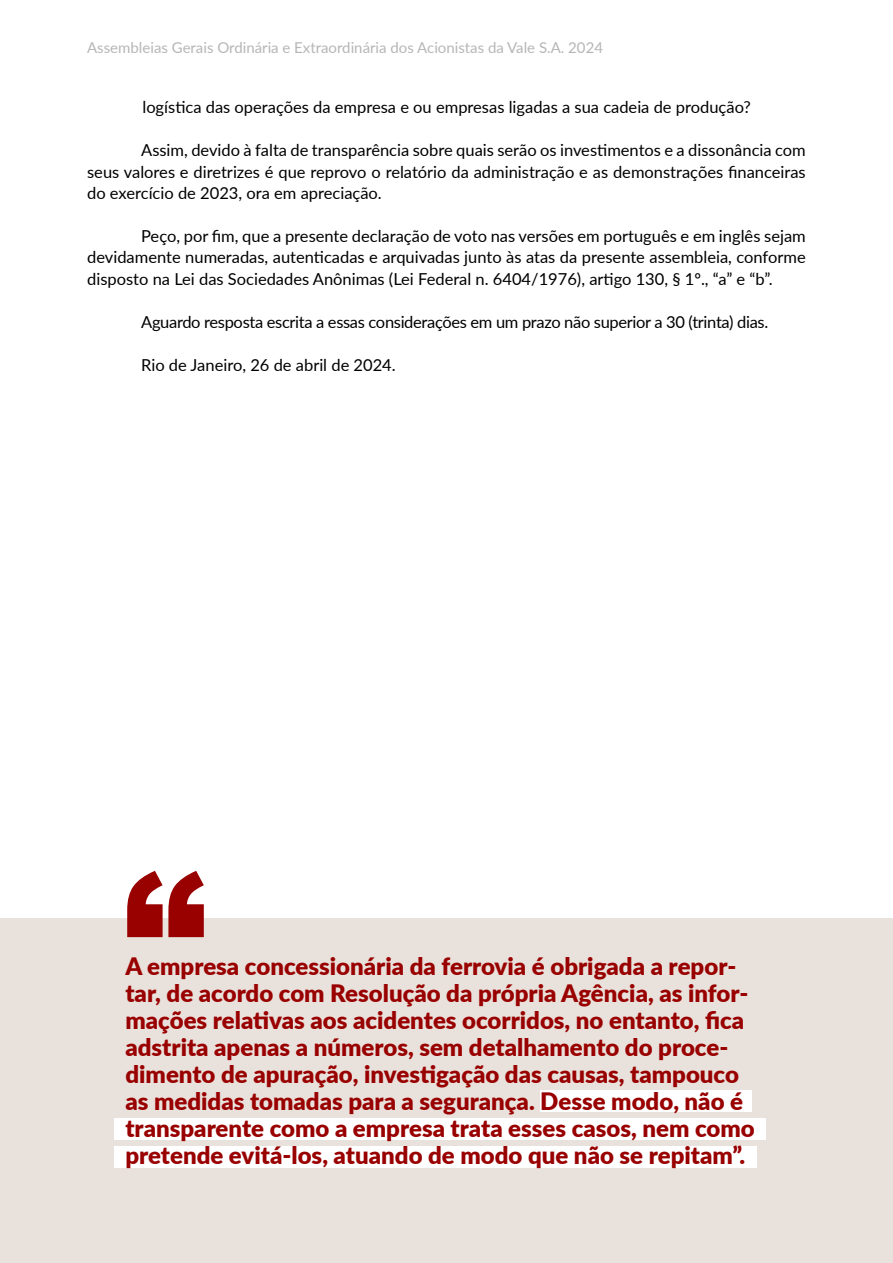
<style>
.page{position:relative;width:893px;height:1263px;background:#fff}
.page>*{position:absolute;margin:0;border:0;box-sizing:border-box;transform-origin:0 0}
.t1{font:900 166.5px "Arial";color:#900}
.t2{font:900 24px/27px "Lato";color:#900}
.t3{font:16.5px/21.5px "Lato";color:#000;text-align:justify}
.t4{font:16.5px "Lato";letter-spacing:-.02em;color:#000}
.t5{font:15px "Lato";color:#b6b6b6}
</style>
<div class="page">
<div style="left:0;top:918px;width:893px;height:345px;background:#e9e1db"></div>
<div style="left:540px;top:1091px;width:211px;height:21px;background:#fff"></div>
<div style="left:114px;top:1118px;width:651px;height:22px;background:#fff"></div>
<div style="left:114px;top:1146px;width:642px;height:21px;background:#fff"></div>
<p class="t5" style="left:87px;top:36px;width:517px">Assembleias Gerais Ordinária e Extraordinária dos Acionistas da Vale S.A. 2024</p>
<p class="t3" style="left:142px;top:96px;width:610px">logística das operações da empresa e ou empresas ligadas a sua cadeia de produção?</p>
<p class="t3" style="left:87px;top:139px;width:720px;text-indent:54px">Assim, devido à falta de transparência sobre quais serão os investimentos e a dissonância com seus valores e diretrizes é que reprovo o relatório da administração e as demonstrações financeiras do exercício de 2023, ora em apreciação.</p>
<p class="t3" style="left:87px;top:224px;width:720px;text-indent:54px">Peço, por fim, que a presente declaração de voto nas versões em português e em inglês sejam devidamente numeradas, autenticadas e arquivadas junto às atas da presente assembleia, conforme disposto na Lei das Sociedades Anônimas (Lei Federal n. 6404/1976), artigo 130, § 1º., “a” e “b”.</p>
<p class="t4" style="left:141px;top:310px;width:629px">Aguardo resposta escrita a essas considerações em um prazo não superior a 30 (trinta) dias.</p>
<p class="t3" style="left:141px;top:353px;width:256px">Rio de Janeiro, 26 de abril de 2024.</p>
<p class="t1" style="left:123px;top:812px;width:85px">“</p>
<p class="t2" style="left:125px;top:952px;width:631px">A empresa concessionária da ferrovia é obrigada a repor&shy;tar, de acordo com Resolução da própria Agência, as infor&shy;mações relativas aos acidentes ocorridos, no entanto, fica adstrita apenas a números, sem detalhamento do proce&shy;dimento de apuração, investigação das causas, tampouco as medidas tomadas para a segurança. Desse modo, não é transparente como a empresa trata esses casos, nem como pretende evitá-los, atuando de modo que não se repitam”.</p>
</div>
